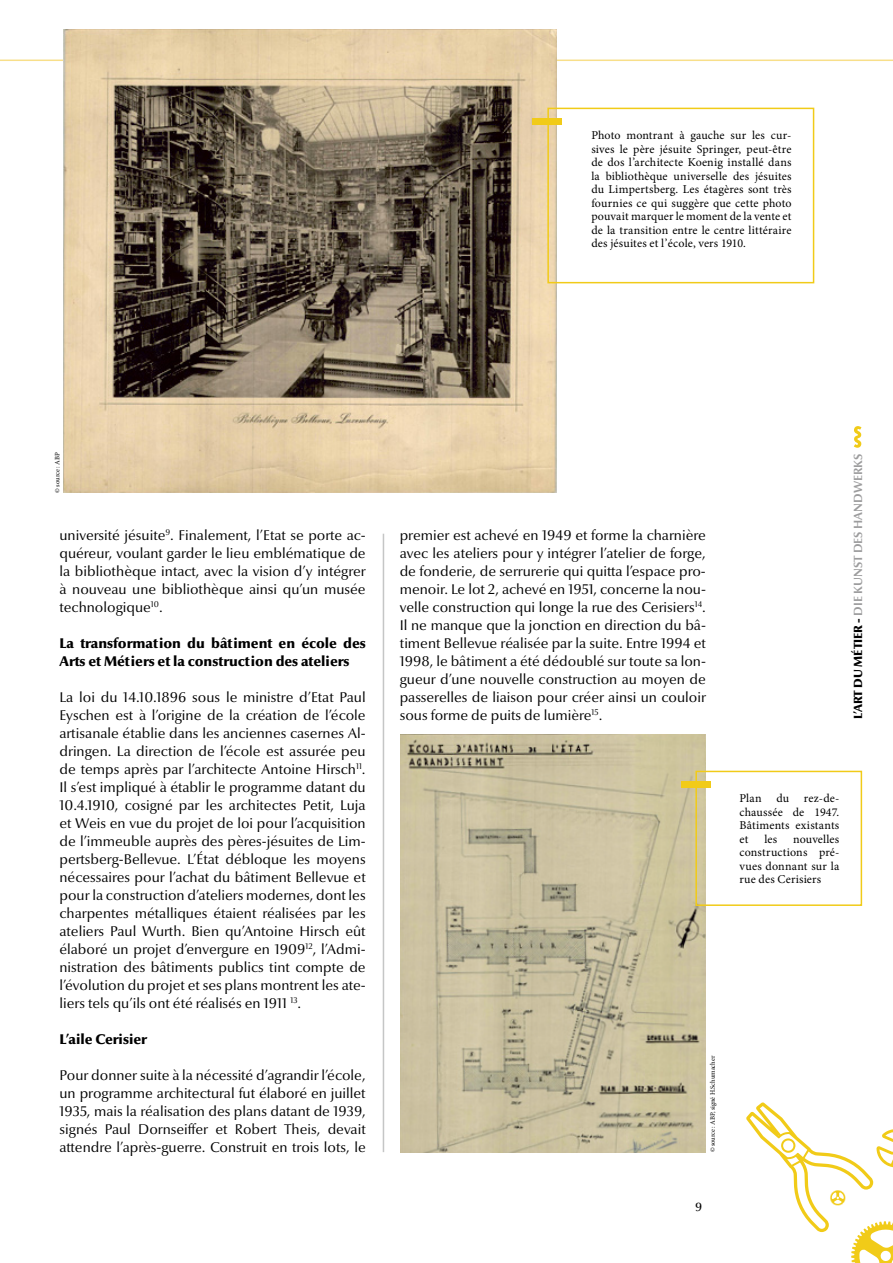
<style>
.page{position:relative;width:893px;height:1263px;background:#fff}
.page>*{position:absolute;margin:0;border:0;box-sizing:border-box;transform-origin:0 0}
.t1{font:14.25px/18px "Optima Nova LT Pro";color:#000;text-align:justify}
.t2{font:900 14.25px/18px "Optima Nova LT Pro";color:#000}
.t3{font:12px/13.5px "Minion Pro";letter-spacing:.015em;color:#000;text-align:justify}
.t4{font:700 12px "Optima Nova LT Pro";color:#9c9c9d}
.t5{font:500 12px "Optima Nova LT Pro";color:#000}
.t6{font:6.75px "Minion Pro";letter-spacing:-.01em;color:#000}
.s1{font-weight:900;color:#000}
</style>
<div class="page">
<svg style="left:854px;top:426px;width:7px;height:22px"></svg>
<img style="left:400px;top:735px;width:306px;height:417px">
<svg style="left:0;top:59px;width:893px;height:46px"></svg>
<hr style="left:383px;top:534px;width:1px;height:618px;background:#c5c6c6">
<img style="left:64px;top:30px;width:492px;height:463px">
<div style="left:547px;top:108px;width:267px;height:175px;border:2px solid #f1cb18"></div>
<div style="left:695px;top:771px;width:167px;height:135px;border:2px solid #f1cb18"></div>
<div style="left:533px;top:118px;width:29px;height:6px;background:#f1cb18"></div>
<div style="left:682px;top:781px;width:29px;height:6px;background:#f1cb18"></div>
<svg style="left:746px;top:1102px;width:147px;height:161px"></svg>
<p class="t3" style="left:591px;top:129px;width:202px">Photo montrant à gauche sur les cur&shy;sives le père jésuite Springer, peut-être de dos l’architecte Koenig installé dans la bibliothèque universelle des jésuites du Limpertsberg. Les étagères sont très fournies ce qui suggère que cette photo pouvait marquer le moment de la vente et de la transition entre le centre littéraire des jésuites et l’école, vers 1910.</p>
<p class="t6" style="left:53px;top:493px;width:42px;rotate:-90deg">© source : ABP</p>
<p class="t1" style="left:60px;top:526px;width:308px">université jésuite<sup>9</sup>. Finalement, l’Etat se porte ac&shy;quéreur, voulant garder le lieu emblématique de la bibliothèque intact, avec la vision d’y intégrer à nouveau une bibliothèque ainsi qu’un musée technologique<sup>10</sup>.</p>
<p class="t2" style="left:60px;top:634px;width:308px">La transformation du bâtiment en école des<br>Arts et Métiers et la construction des ateliers</p>
<p class="t1" style="left:60px;top:688px;width:308px">La loi du 14.10.1896 sous le ministre d’Etat Paul Eyschen est à l’origine de la création de l’école artisanale établie dans les anciennes casernes Al&shy;dringen. La direction de l’école est assurée peu de temps après par l’architecte Antoine Hirsch<sup>11</sup>.<br>Il s’est impliqué à établir le programme datant du 10.4.1910, cosigné par les architectes Petit, Luja et Weis en vue du projet de loi pour l’acquisition de l’immeuble auprès des pères-jésuites de Lim&shy;pertsberg-Bellevue. L’État débloque les moyens nécessaires pour l’achat du bâtiment Bellevue et pour la construction d’ateliers modernes, dont les charpentes métalliques étaient réalisées par les ateliers Paul Wurth. Bien qu’Antoine Hirsch eût élaboré un projet d’envergure en 1909<sup>12</sup>, l’Admi&shy;nistration des bâtiments publics tint compte de l’évolution du projet et ses plans montrent les ate&shy;liers tels qu’ils ont été réalisés en 1911 <sup>13</sup>.</p>
<p class="t2" style="left:60px;top:1030px;width:89px">L’aile Cerisier</p>
<p class="t1" style="left:60px;top:1066px;width:308px">Pour donner suite à la nécessité d’agrandir l’école, un programme architectural fut élaboré en juillet 1935, mais la réalisation des plans datant de 1939, signés Paul Dornseiffer et Robert Theis, devait attendre l’après-guerre. Construit en trois lots, le</p>
<p class="t1" style="left:400px;top:526px;width:308px">premier est achevé en 1949 et forme la charnière avec les ateliers pour y intégrer l’atelier de forge, de fonderie, de serrurerie qui quitta l’espace pro&shy;menoir. Le lot 2, achevé en 1951, concerne la nou&shy;velle construction qui longe la rue des Cerisiers<sup>14</sup>.<br>Il ne manque que la jonction en direction du bâ&shy;timent Bellevue réalisée par la suite. Entre 1994 et 1998, le bâtiment a été dédoublé sur toute sa lon&shy;gueur d’une nouvelle construction au moyen de passerelles de liaison pour créer ainsi un couloir sous forme de puits de lumière<sup>15</sup>.</p>
<p class="t4" style="left:850px;top:719px;width:267px;rotate:-90deg"><span class="s1">L’ART DU MÉTIER -</span> DIE KUNST DES HANDWERKS</p>
<p class="t3" style="left:739px;top:792px;width:101px">Plan du rez-de&shy;chaussée de 1947.<br>Bâtiments existants et</p>
<p class="t3" style="left:739px;top:832px;width:101px;text-indent:54px">nouvelles constructions pré&shy;vues donnant sur la rue des Cerisiers</p>
<p class="t3" style="left:764px;top:832px;width:14px">les</p>
<p class="t6" style="left:708px;top:1152px;width:98px;rotate:-90deg">© source : ABP, signé H.Schumacher</p>
<p class="t5" style="left:695px;top:1199px;width:9px">9</p>
</div>
